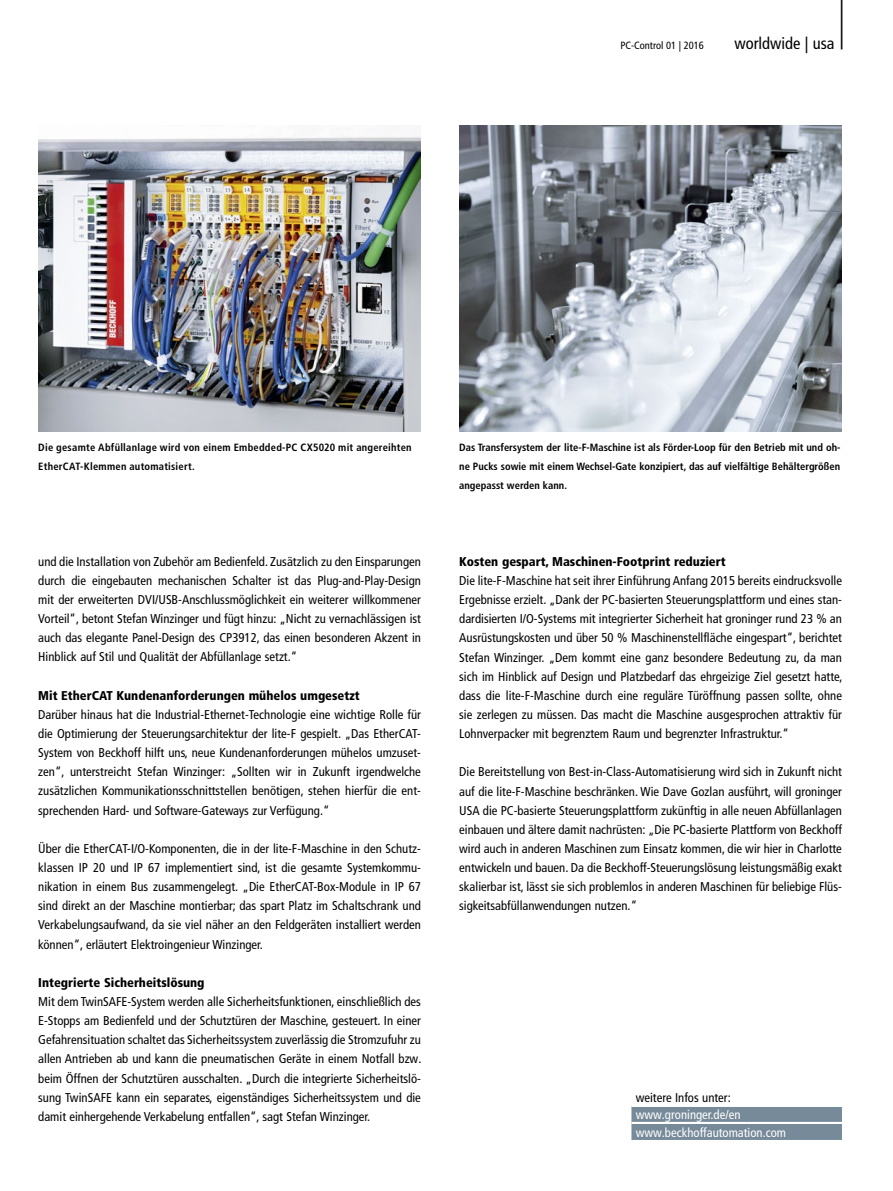
<style>
.page{position:relative;width:893px;height:1191px;background:#fff}
.page>*{position:absolute;margin:0;border:0;box-sizing:border-box;transform-origin:0 0}
.t1{font:300 condensed 61.8px "Frutiger LT Pro";color:#000;scale:.49 1}
.t2{font:condensed 16.5px "Frutiger LT Pro";color:#000}
.t3{font:condensed 12.75px/19.2px "Frutiger LT Pro";color:#000;text-align:justify}
.t4{font:900 condensed 12.75px "Frutiger LT Pro";color:#000}
.t5{font:condensed 12.75px/17.5px "Frutiger LT Pro";color:#fff}
.t6{font:700 condensed 10.5px/19.2px "Frutiger LT Pro";letter-spacing:.02em;color:#000}
.t7{font:condensed 10.5px "Frutiger LT Pro";color:#000}
</style>
<div class="page">
<img style="left:459px;top:125px;width:383px;height:307px">
<img style="left:38px;top:136px;width:383px;height:296px">
<div style="left:631px;top:1107px;width:211px;height:33px;background:#768a99"></div>
<hr style="left:631px;top:1121px;width:211px;height:3px;background:#fff">
<h1 class="t1" style="left:838px;top:-23px;width:15px">|</h1>
<p class="t7" style="left:620px;top:39px;width:85px">PC-Control 01 | 2016</p>
<p class="t2" style="left:734px;top:34px;width:102px">worldwide | usa</p>
<p class="t6" style="left:38px;top:437px;width:375px">Die gesamte Abfüllanlage wird von einem Embedded-PC CX5020 mit angereihten<br>EtherCAT-Klemmen automatisiert.</p>
<p class="t3" style="left:38px;top:552px;width:384px">und die Installation von Zubehör am Bedienfeld. Zusätzlich zu den Einsparungen durch die eingebauten mechanischen Schalter ist das Plug-and-Play-Design mit der erweiterten DVI/USB-Anschlussmöglichkeit ein weiterer willkommener Vorteil“, betont Stefan Winzinger und fügt hinzu: „Nicht zu vernachlässigen ist auch das elegante Panel-Design des CP3912, das einen besonderen Akzent in Hinblick auf Stil und Qualität der Abfüllanlage setzt.“</p>
<p class="t4" style="left:38px;top:687px;width:323px">Mit EtherCAT Kundenanforderungen mühelos umgesetzt</p>
<p class="t3" style="left:38px;top:705px;width:384px">Darüber hinaus hat die Industrial-Ethernet-Technologie eine wichtige Rolle für die Optimierung der Steuerungsarchitektur der lite-F gespielt. „Das EtherCAT-System von Beckhoff hilft uns, neue Kundenanforderungen mühelos umzuset&shy;zen“, unterstreicht Stefan Winzinger: „Sollten wir in Zukunft irgendwelche zusätzlichen Kommunikationsschnittstellen benötigen, stehen hierfür die ent&shy;sprechenden Hard- und Software-Gateways zur Verfügung.“</p>
<p class="t3" style="left:38px;top:839px;width:384px">Über die EtherCAT-I/O-Komponenten, die in der lite-F-Maschine in den Schutz&shy;klassen IP 20 und IP 67 implementiert sind, ist die gesamte Systemkommu&shy;nikation in einem Bus zusammengelegt. „Die EtherCAT-Box-Module in IP 67 sind direkt an der Maschine montierbar; das spart Platz im Schaltschrank und Verkabelungsaufwand, da sie viel näher an den Feldgeräten installiert werden können“, erläutert Elektroingenieur Winzinger.</p>
<p class="t4" style="left:38px;top:974px;width:168px">Integrierte Sicherheitslösung</p>
<p class="t3" style="left:38px;top:992px;width:385px">Mit dem TwinSAFE-System werden alle Sicherheitsfunktionen, einschließlich des E-Stopps am Bedienfeld und der Schutztüren der Maschine, gesteuert. In einer Gefahrensituation schaltet das Sicherheitssystem zuverlässig die Stromzufuhr zu allen Antrieben ab und kann die pneumatischen Geräte in einem Notfall bzw. beim Öffnen der Schutztüren ausschalten. „Durch die integrierte Sicherheitslö&shy;sung TwinSAFE kann ein separates, eigenständiges Sicherheitssystem und die damit einhergehende Verkabelung entfallen“, sagt Stefan Winzinger.</p>
<p class="t6" style="left:459px;top:437px;width:383px;text-align:justify">Das Transfersystem der lite-F-Maschine ist als Förder-Loop für den Betrieb mit und oh&shy;ne Pucks sowie mit einem Wechsel-Gate konzipiert, das auf vielfältige Behältergrößen angepasst werden kann.</p>
<p class="t4" style="left:459px;top:553px;width:268px">Kosten gespart, Maschinen-Footprint reduziert</p>
<p class="t3" style="left:459px;top:571px;width:385px">Die lite-F-Maschine hat seit ihrer Einführung Anfang 2015 bereits eindrucksvolle Ergebnisse erzielt. „Dank der PC-basierten Steuerungsplattform und eines stan&shy;dardisierten I/O-Systems mit integrierter Sicherheit hat groninger rund 23 % an Ausrüstungskosten und über 50 % Maschinenstellfläche eingespart“, berichtet Stefan Winzinger. „Dem kommt eine ganz besondere Bedeutung zu, da man sich im Hinblick auf Design und Platzbedarf das ehrgeizige Ziel gesetzt hatte, dass die lite-F-Maschine durch eine reguläre Türöffnung passen sollte, ohne sie zerlegen zu müssen. Das macht die Maschine ausgesprochen attraktiv für Lohnverpacker mit begrenztem Raum und begrenzter Infrastruktur.“</p>
<p class="t3" style="left:459px;top:762px;width:384px">Die Bereitstellung von Best-in-Class-Automatisierung wird sich in Zukunft nicht auf die lite-F-Maschine beschränken. Wie Dave Gozlan ausführt, will groninger USA die PC-basierte Steuerungsplattform zukünftig in alle neuen Abfüllanlagen einbauen und ältere damit nachrüsten: „Die PC-basierte Plattform von Beckhoff wird auch in anderen Maschinen zum Einsatz kommen, die wir hier in Charlotte entwickeln und bauen. Da die Beckhoff-Steuerungslösung leistungsmäßig exakt skalierbar ist, lässt sie sich problemlos in anderen Maschinen für beliebige Flüs&shy;sigkeitsabfüllanwendungen nutzen.“</p>
<p class="t3" style="left:636px;top:1087px;width:97px">weitere Infos unter:</p>
<p class="t5" style="left:636px;top:1106px;width:152px">www.groninger.de/en www.beckhoffautomation.com</p>
</div>
